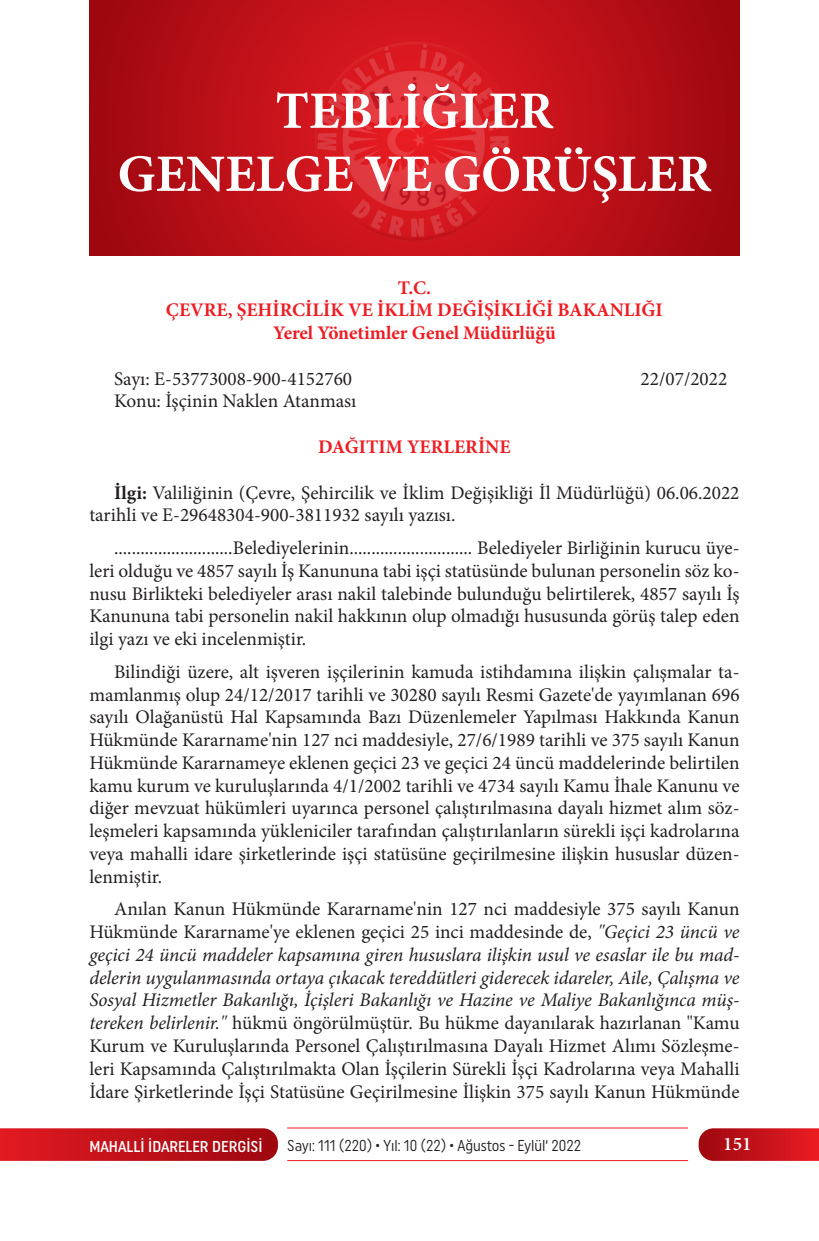
<style>
.page{position:relative;width:819px;height:1241px;background:#fff}
.page>*{position:absolute;margin:0;border:0;box-sizing:border-box;transform-origin:0 0}
.t1{font:700 52.5px/63px "Minion Pro";color:#fff;text-align:center}
.t2{font:19.25px/22.8px "Minion Pro";color:#231f20;text-align:justify}
.t3{font:700 19.25px/22.8px "Minion Pro";color:#ee1d23;text-align:center}
.t4{font:600 19.25px "Minion Pro";color:#fff}
.t5{font:15.75px "Uniform Condensed";color:#231f20;scale:.95 1}
.t6{font:500 15.75px "Uniform Condensed";color:#fff}
.s1{font-weight:700}
.s2{font-style:italic}
</style>
<div class="page">
<svg style="left:0;top:1128px;width:278px;height:32px;background:#c1151c"></svg>
<svg style="left:698px;top:1128px;width:121px;height:32px;background:#c61a22"></svg>
<hr style="left:287px;top:1127px;width:401px;height:1px;background:#ee1d23">
<hr style="left:287px;top:1159px;width:401px;height:1px;background:#ee1d23">
<hr style="left:0;top:0;width:1px;height:141px;background:#ee1d23">
<svg style="left:89px;top:0;width:650px;height:255px;background:#b80f16"></svg>
<img style="left:315px;top:42px;width:199px;height:199px;border-radius:99px">
<h1 class="t1" style="left:117px;top:79px;width:595px">TEBLİĞLER<br>GENELGE VE GÖRÜŞLER</h1>
<p class="t3" style="left:166px;top:276px;width:498px">T.C.<br>ÇEVRE, ŞEHİRCİLİK VE İKLİM DEĞİŞİKLİĞİ BAKANLIĞI<br>Yerel Yönetimler Genel Müdürlüğü</p>
<p class="t2" style="left:114px;top:367px;width:239px">Sayı: E-53773008-900-4152760</p>
<p class="t2" style="left:640px;top:367px;width:88px">22/07/2022</p>
<p class="t2" style="left:114px;top:390px;width:244px">Konu: İşçinin Naklen Atanması</p>
<p class="t3" style="left:318px;top:435px;width:194px">DAĞITIM YERLERİNE</p>
<p class="t2" style="left:89px;top:481px;width:651px;text-indent:25px"><span class="s1">İlgi:</span> Valiliğinin (Çevre, Şehircilik ve İklim Değişikliği İl Müdürlüğü) 06.06.2022 tarihli ve E-29648304-900-3811932 sayılı yazısı.</p>
<p class="t2" style="left:89px;top:536px;width:651px;text-indent:25px">...........................Belediyelerinin............................ Belediyeler Birliğinin kurucu üye&shy;leri olduğu ve 4857 sayılı İş Kanununa tabi işçi statüsünde bulunan personelin söz ko&shy;nusu Birlikteki belediyeler arası nakil talebinde bulunduğu belirtilerek, 4857 sayılı İş Kanununa tabi personelin nakil hakkının olup olmadığı hususunda görüş talep eden ilgi yazı ve eki incelenmiştir.</p>
<p class="t2" style="left:89px;top:660px;width:651px;text-indent:25px">Bilindiği üzere, alt işveren işçilerinin kamuda istihdamına ilişkin çalışmalar ta&shy;mamlanmış olup 24/12/2017 tarihli ve 30280 sayılı Resmi Gazete'de yayımlanan 696 sayılı Olağanüstü Hal Kapsamında Bazı Düzenlemeler Yapılması Hakkında Kanun Hükmünde Kararname'nin 127 nci maddesiyle, 27/6/1989 tarihli ve 375 sayılı Kanun Hükmünde Kararnameye eklenen geçici 23 ve geçici 24 üncü maddelerinde belirtilen kamu kurum ve kuruluşlarında 4/1/2002 tarihli ve 4734 sayılı Kamu İhale Kanunu ve diğer mevzuat hükümleri uyarınca personel çalıştırılmasına dayalı hizmet alım söz&shy;leşmeleri kapsamında yükleniciler tarafından çalıştırılanların sürekli işçi kadrolarına veya mahalli idare şirketlerinde işçi statüsüne geçirilmesine ilişkin hususlar düzen&shy;lenmiştir.</p>
<p class="t2" style="left:89px;top:897px;width:651px;text-indent:25px">Anılan Kanun Hükmünde Kararname'nin 127 nci maddesiyle 375 sayılı Kanun Hükmünde Kararname'ye eklenen geçici 25 inci maddesinde de, <span class="s2">"Geçici 23 üncü ve geçici 24 üncü maddeler kapsamına giren hususlara ilişkin usul ve esaslar ile bu mad&shy;delerin uygulanmasında ortaya çıkacak tereddütleri giderecek idareler, Aile, Çalışma ve Sosyal Hizmetler Bakanlığı, İçişleri Bakanlığı ve Hazine ve Maliye Bakanlığınca müş&shy;tereken belirlenir."</span> hükmü öngörülmüştür. Bu hükme dayanılarak hazırlanan "Kamu Kurum ve Kuruluşlarında Personel Çalıştırılmasına Dayalı Hizmet Alımı Sözleşme&shy;leri Kapsamında Çalıştırılmakta Olan İşçilerin Sürekli İşçi Kadrolarına veya Mahalli İdare Şirketlerinde İşçi Statüsüne Geçirilmesine İlişkin 375 sayılı Kanun Hükmünde</p>
<p class="t6" style="left:89px;top:1136px;width:175px">MAHALLİ İDARELER DERGİSİ</p>
<p class="t5" style="left:287px;top:1136px;width:311px">Sayı: 111 (220) • Yıl: 10 (22) • Ağustos - Eylül‘ 2022</p>
<p class="t4" style="left:723px;top:1130px;width:30px">151</p>
</div>
